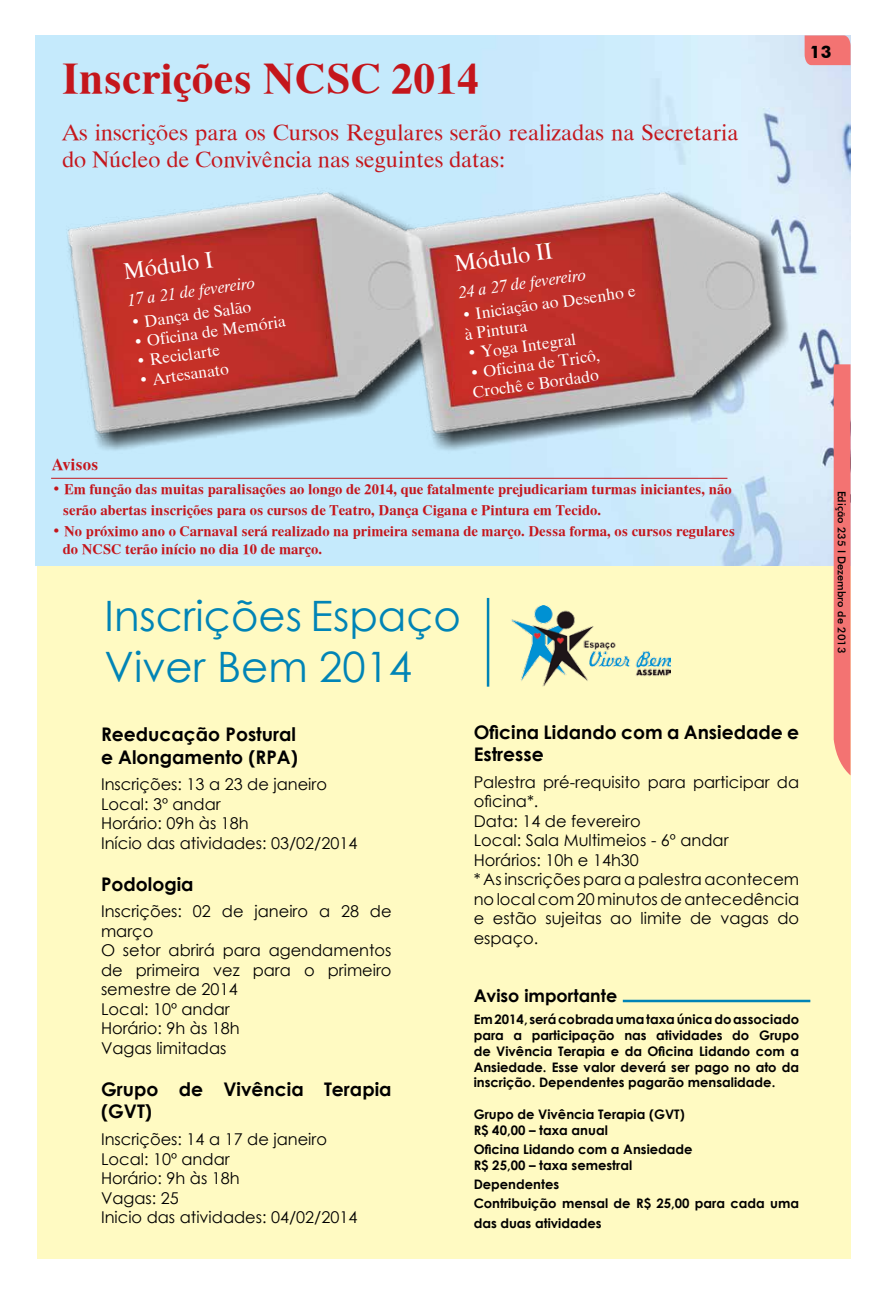
<style>
.page{position:relative;width:886px;height:1294px;background:#fff}
.page>*{position:absolute;margin:0;border:0;box-sizing:border-box;transform-origin:0 0}
.t1{font:700 43.75px "Tiempo";color:#c4161c}
.t2{font:41.88px/50.2px "Century Gothic";color:#0084b6}
.t3{font:22.5px/27px "Tiempo";color:#c4161c}
.t4{font:22.5px "Tiempo";color:#fff}
.t5{font:700 18.75px/22.5px "Century Gothic";color:#000}
.t6{font:700 17.5px "Century Gothic";color:#000}
.t7{font:700 17.25px "Futura BT";color:#000}
.t8{font:700 16.88px "Tiempo";color:#c4161c}
.t9{font:16.25px/19.5px "Century Gothic";color:#000}
.t10{font:16.25px/19.5px "Tiempo";color:#fff}
.t11{font:italic 16.25px "Tiempo";color:#fff}
.t12{font:700 14.62px/20.8px "Tiempo";color:#c4161c}
.t13{font:700 13.12px/15.8px "Century Gothic";color:#000}
.t14{font:500 11px "Futura BT";color:#000}
</style>
<div class="page">
<img style="left:35px;top:35px;width:815px;height:531px">
<div style="left:37px;top:566px;width:813px;height:692px;background:#fffac2"></div>
<div style="left:834px;top:364px;width:16px;height:411px;background:#f37372"></div>
<svg style="left:804px;top:35px;width:46px;height:30px"></svg>
<img style="left:511px;top:605px;width:159px;height:81px">
<img style="left:37px;top:175px;width:776px;height:286px">
<hr style="left:487px;top:598px;width:2px;height:88px;background:#0084b6">
<hr style="left:623px;top:999px;width:187px;height:3px;background:#0084b6">
<hr style="left:51px;top:478px;width:676px;height:1px;background:#c4161c">
<h1 class="t1" style="left:62px;top:52px;width:418px">Inscrições NCSC 2014</h1>
<h3 class="t3" style="left:62px;top:118px;width:678px">As inscrições para os Cursos Regulares serão realizadas na Secretaria do Núcleo de Convivência nas seguintes datas:</h3>
<p class="t7" style="left:810px;top:42px;width:23px">13</p>
<h3 class="t4" style="left:122px;top:258px;width:92px;rotate:-8deg">Módulo I</h3>
<p class="t11" style="left:126px;top:290px;width:130px;rotate:-8deg">17 a 21 de fevereiro</p>
<p class="t10" style="left:130px;top:313px;width:123px;rotate:-8deg">• Dança de Salão</p>
<p class="t10" style="left:132px;top:332px;width:155px;rotate:-8deg">• Oficina de Memória</p>
<p class="t10" style="left:135px;top:352px;width:86px;rotate:-8deg">• Reciclarte</p>
<p class="t10" style="left:138px;top:371px;width:92px;rotate:-8deg">• Artesanato</p>
<h3 class="t4" style="left:453px;top:250px;width:100px;rotate:-8deg">Módulo II</h3>
<p class="t11" style="left:457px;top:282px;width:130px;rotate:-8deg">24 a 27 de fevereiro</p>
<p class="t10" style="left:460px;top:305px;width:177px;rotate:-8deg">• Iniciação ao Desenho e à Pintura</p>
<p class="t10" style="left:466px;top:344px;width:111px;rotate:-8deg">• Yoga Integral</p>
<p class="t10" style="left:469px;top:363px;width:132px;rotate:-8deg">• Oficina de Tricô,<br>Crochê e Bordado</p>
<p class="t8" style="left:52px;top:454px;width:48px">Avisos</p>
<p class="t12" style="left:63px;top:479px;width:670px;text-indent:-11px">• Em função das muitas paralisações ao longo de 2014, que fatalmente prejudicariam turmas iniciantes, não serão abertas inscrições para os cursos de Teatro, Dança Cigana e Pintura em Tecido.</p>
<p class="t12" style="left:63px;top:522px;width:673px;line-height:17.6px;text-indent:-11px">• No próximo ano o Carnaval será realizado na primeira semana de março. Dessa forma, os cursos regulares do NCSC terão início no dia 10 de março.</p>
<h2 class="t2" style="left:105px;top:590px;width:358px">Inscrições Espaço<br>Viver Bem 2014</h2>
<p class="t5" style="left:101px;top:722px;width:198px">Reeducação Postural e Alongamento (RPA)</p>
<p class="t9" style="left:101px;top:774px;width:258px">Inscrições: 13 a 23 de janeiro<br>Local: 3º andar<br>Horário: 09h às 18h<br>Início das atividades: 03/02/2014</p>
<p class="t5" style="left:101px;top:871px;width:94px">Podologia</p>
<p class="t9" style="left:101px;top:901px;width:292px">Inscrições: 02 de janeiro a 28 de março<br>O setor abrirá para agendamentos de primeira vez para o primeiro semestre de 2014<br>Local: 10º andar<br>Horário: 9h às 18h<br>Vagas limitadas</p>
<p class="t5" style="left:101px;top:1076px;width:292px">Grupo de Vivência Terapia (GVT)</p>
<p class="t9" style="left:101px;top:1129px;width:258px">Inscrições: 14 a 17 de janeiro<br>Local: 10º andar<br>Horário: 9h às 18h<br>Vagas: 25<br>Inicio das atividades: 04/02/2014</p>
<p class="t5" style="left:474px;top:719px;width:327px">Oficina Lidando com a Ansiedade e<br>Estresse</p>
<p class="t9" style="left:474px;top:771px;width:327px">Palestra pré-requisito para participar da oficina*.<br>Data: 14 de fevereiro<br>Local: Sala Multimeios - 6º andar<br>Horários: 10h e 14h30<br>* As inscrições para a palestra acontecem no local com 20 minutos de antecedência e estão sujeitas ao limite de vagas do espaço.</p>
<p class="t6" style="left:474px;top:981px;width:145px">Aviso importante</p>
<p class="t13" style="left:474px;top:1011px;width:327px;text-align:justify">Em 2014, será cobrada uma taxa única do associado para a participação nas atividades do Grupo de Vivência Terapia e da Oficina Lidando com a Ansiedade. Esse valor deverá ser pago no ato da inscrição. Dependentes pagarão mensalidade.</p>
<p class="t13" style="left:474px;top:1105px;width:213px">Grupo de Vivência Terapia (GVT)<br>R$ 40,00 – taxa anual</p>
<p class="t13" style="left:474px;top:1140px;width:220px">Oficina Lidando com a Ansiedade<br>R$ 25,00 – taxa semestral</p>
<p class="t13" style="left:474px;top:1173px;width:327px;line-height:19.4px">Dependentes<br>Contribuição mensal de R$ 25,00 para cada uma das duas atividades</p>
<p class="t14" style="left:848px;top:490px;width:164px;rotate:90deg">Edição 235 I Dezembro de 2013</p>
</div>
